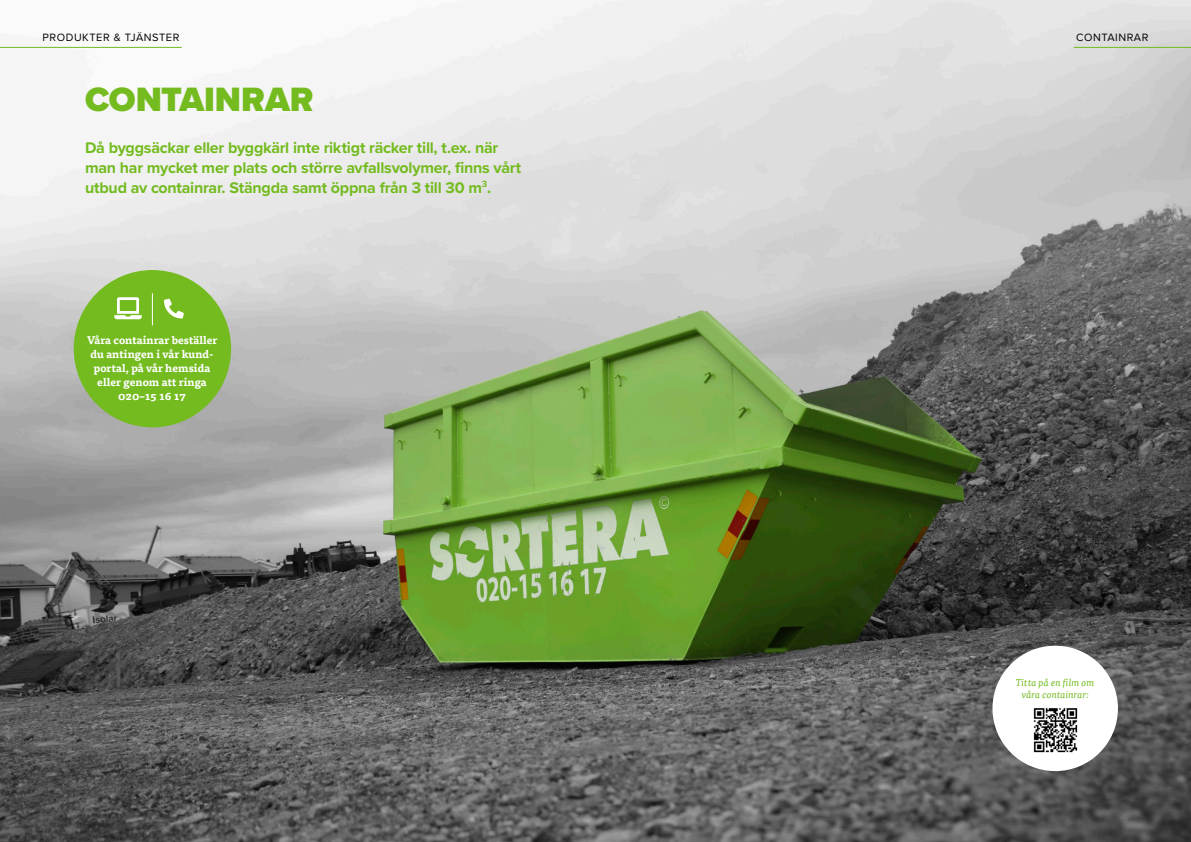
<style>
.page{position:relative;width:1191px;height:842px;background:#fff}
.page>*{position:absolute;margin:0;border:0;box-sizing:border-box;transform-origin:0 0}
.t1{font:900 35px "Proxima Nova";letter-spacing:-.005em;color:#74bb20}
.Ingress{font:700 16px/20px "Proxima Nova";letter-spacing:-.015em;color:#74bb20}
.gröna_bollarnas_text{font:700 11px/14px "Tisa Pro";color:#fff;text-align:center}
.t2{font:11px "Proxima Nova";letter-spacing:.05em;color:#000}
.Ingress-2{font:italic 10px/12px "Tisa Pro";color:#74bb20;text-align:center}
</style>
<div class="page">
<img style="left:0;top:0;width:1191px;height:842px">
<hr style="left:0;top:47px;width:182px;height:1px;background:#74bb20">
<div style="left:74px;top:270px;width:157px;height:157px;background:#74bb20;border-radius:50%"></div>
<svg style="left:114px;top:297px;width:28px;height:22px"></svg>
<hr style="left:152px;top:293px;width:1px;height:32px;background:#fff">
<svg style="left:164px;top:299px;width:20px;height:19px"></svg>
<hr style="left:1073px;top:47px;width:118px;height:1px;background:#74bb20">
<div style="left:992px;top:646px;width:126px;height:125px;background:#fff;border-radius:50%"></div>
<img style="left:1033px;top:708px;width:45px;height:45px">
<p class="t2" style="left:43px;top:29px;width:138px">PRODUKTER &amp; TJÄNSTER</p>
<h1 class="t1" style="left:85px;top:73px;width:230px">CONTAINRAR</h1>
<p class="Ingress" style="left:85px;top:137px;width:438px">Då byggsäckar eller byggkärl inte riktigt räcker till, t.ex. när man har mycket mer plats och större avfallsvolymer, finns vårt utbud av containrar. Stängda samt öppna från 3 till 30 m<sup>3</sup>.</p>
<p class="gröna_bollarnas_text" style="left:87px;top:332px;width:132px">Våra containrar beställer du antingen i vår kund&shy;portal, på vår hemsida eller genom att ringa<br>020–15 16 17</p>
<p class="t2" style="left:1076px;top:29px;width:74px">CONTAINRAR</p>
<p class="Ingress-2" style="left:1016px;top:676px;width:80px">Titta på en film om våra containrar:</p>
</div>
